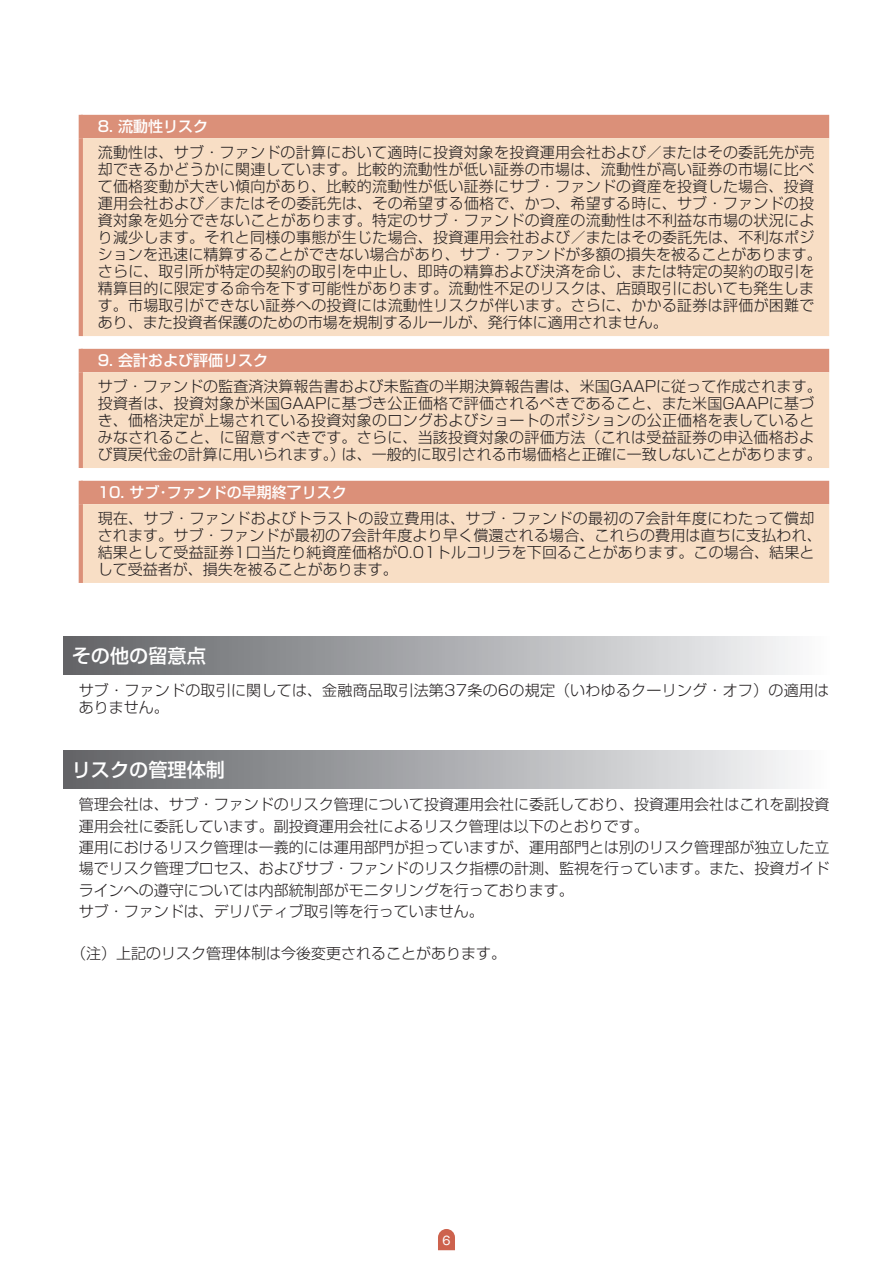
<style>
.page{position:relative;width:893px;height:1263px;background:#fff}
.page>*{position:absolute;margin:0;border:0;box-sizing:border-box;transform-origin:0 0}
.t1{font:500 19.2px "Shin Go Pro";color:#fff}
.t2{font:300 15px/17px "Shin Go Pro";letter-spacing:.015em;color:#231f20}
.t3{font:500 15px "Shin Go Pro";color:#fff}
.t4{font:11.7px "Gothic MB101 Pro";color:#fff}
</style>
<div class="page">
<svg style="left:438px;top:1229px;width:17px;height:21px"></svg>
<div style="left:83px;top:115px;width:746px;height:23px;background:#db9079"></div>
<svg style="left:81px;top:138px;width:748px;height:445px;background:#f5d7c0"></svg>
<hr style="left:79px;top:138px;width:4px;height:198px;background:#db9079">
<hr style="left:79px;top:115px;width:4px;height:23px;background:#db9079">
<hr style="left:79px;top:349px;width:4px;height:23px;background:#db9079">
<hr style="left:79px;top:481px;width:4px;height:23px;background:#db9079">
<hr style="left:79px;top:372px;width:4px;height:96px;background:#db9079">
<hr style="left:79px;top:504px;width:4px;height:79px;background:#db9079">
<div style="left:64px;top:636px;width:765px;height:38px;background:linear-gradient(to right,#616266,#f9fafc)"></div>
<div style="left:64px;top:750px;width:765px;height:39px;background:linear-gradient(to right,#616266,#f9fafc)"></div>
<p class="t3" style="left:98px;top:114px;width:112px">8. 流動性リスク</p>
<p class="t2" style="left:98px;top:142px;width:726px">流動性は、サブ・ファンドの計算において適時に投資対象を投資運用会社および／またはその委託先が売却できるかどうかに関連しています。比較的流動性が低い証券の市場は、流動性が高い証券の市場に比べて価格変動が大きい傾向があり、比較的流動性が低い証券にサブ・ファンドの資産を投資した場合、投資運用会社および／またはその委託先は、その希望する価格で、かつ、希望する時に、サブ・ファンドの投資対象を処分できないことがあります。特定のサブ・ファンドの資産の流動性は不利益な市場の状況により減少します。それと同様の事態が生じた場合、投資運用会社および／またはその委託先は、不利なポジションを迅速に精算することができない場合があり、サブ・ファンドが多額の損失を被ることがあります。さらに、取引所が特定の契約の取引を中止し、即時の精算および決済を命じ、または特定の契約の取引を精算目的に限定する命令を下す可能性があります。流動性不足のリスクは、店頭取引においても発生します。市場取引ができない証券への投資には流動性リスクが伴います。さらに、かかる証券は評価が困難であり、また投資者保護のための市場を規制するルールが、発行体に適用されません。</p>
<p class="t3" style="left:98px;top:348px;width:172px">9. 会計および評価リスク</p>
<p class="t2" style="left:98px;top:376px;width:725px">サブ・ファンドの監査済決算報告書および未監査の半期決算報告書は、米国GAAPに従って作成されます。投資者は、投資対象が米国GAAPに基づき公正価格で評価されるべきであること、また米国GAAPに基づき、価格決定が上場されている投資対象のロングおよびショートのポジションの公正価格を表しているとみなされること、に留意すべきです。さらに、当該投資対象の評価方法（これは受益証券の申込価格および買戻代金の計算に用いられます。）は、一般的に取引される市場価格と正確に一致しないことがあります。</p>
<p class="t3" style="left:98px;top:480px;width:251px">10. サブ･ファンドの早期終了リスク</p>
<p class="t2" style="left:98px;top:508px;width:725px">現在、サブ・ファンドおよびトラストの設立費用は、サブ・ファンドの最初の7会計年度にわたって償却されます。サブ・ファンドが最初の7会計年度より早く償還される場合、これらの費用は直ちに支払われ、結果として受益証券1口当たり純資産価格が0.01トルコリラを下回ることがあります。この場合、結果として受益者が、損失を被ることがあります。</p>
<p class="t1" style="left:72px;top:639px;width:135px">その他の留意点</p>
<p class="t2" style="left:79px;top:680px;width:752px;line-height:16.5px">サブ・ファンドの取引に関しては、金融商品取引法第37条の6の規定（いわゆるクーリング・オフ）の適用はありません。</p>
<p class="t1" style="left:72px;top:754px;width:155px">リスクの管理体制</p>
<p class="t2" style="left:79px;top:792px;width:752px;line-height:21.3px">管理会社は、サブ・ファンドのリスク管理について投資運用会社に委託しており、投資運用会社はこれを副投資運用会社に委託しています。副投資運用会社によるリスク管理は以下のとおりです。<br>運用におけるリスク管理は一義的には運用部門が担っていますが、運用部門とは別のリスク管理部が独立した立場でリスク管理プロセス、およびサブ・ファンドのリスク指標の計測、監視を行っています。また、投資ガイドラインへの遵守については内部統制部がモニタリングを行っております。<br>サブ・ファンドは、デリバティブ取引等を行っていません。</p>
<p class="t2" style="left:71px;top:943px;width:437px">（注）上記のリスク管理体制は今後変更されることがあります。</p>
<p class="t4" style="left:442px;top:1231px;width:10px">6</p>
</div>
